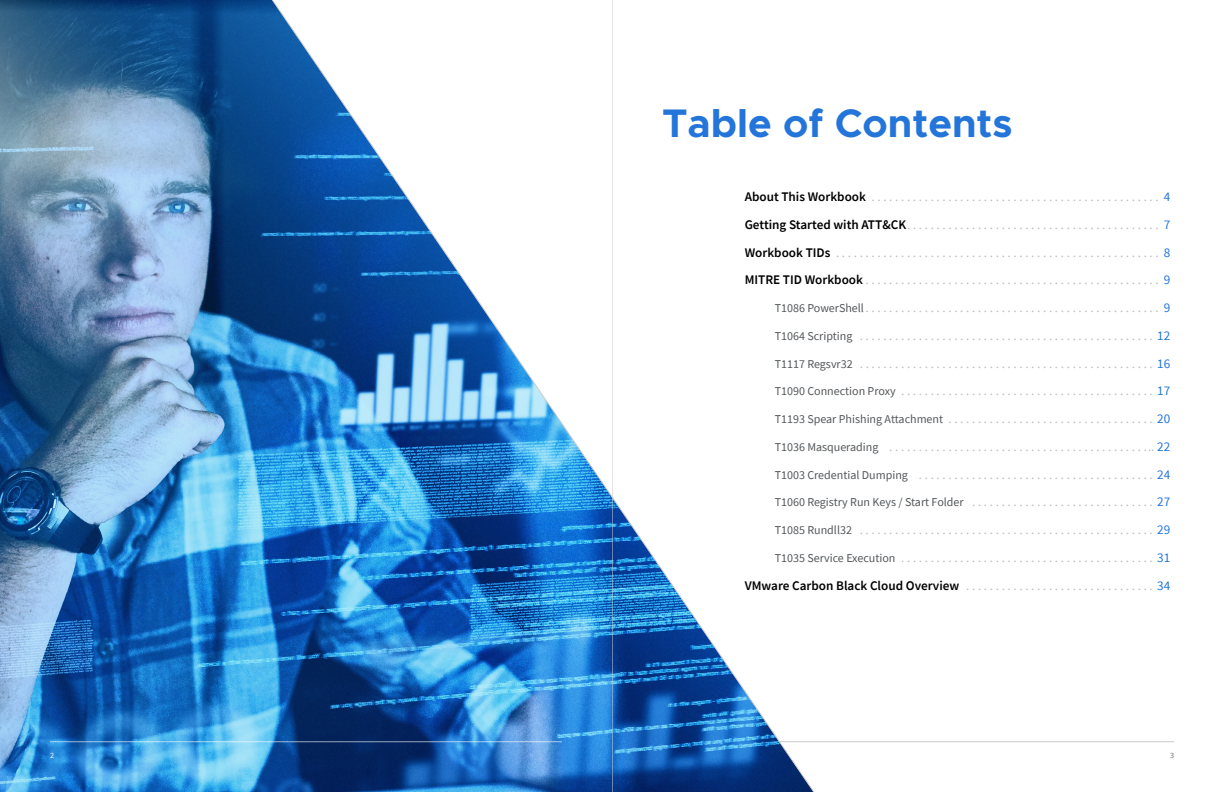
<style>
.page{position:relative;width:1224px;height:792px;background:#fff}
.page>*{position:absolute;margin:0;border:0;box-sizing:border-box;transform-origin:0 0}
.t1{font:700 40px "Metropolis";color:#2475d9}
.t2{font:13.2px/27.8px "Source Sans Pro";color:#bcbec0;text-align:right}
.t3{font:12px "Source Sans Pro";color:#54575a}
.t4{font:8px "Source Sans Pro";color:#6e7073}
.t5{font:8px "Source Sans Pro";color:#fff}
.s1{font-weight:600;color:#000}
.s2{color:#2475d9}
.s3{font-size:12px;color:#54575a}
.s4{font-size:13.2px;color:#bcbec0}
.s5{font-size:13.2px;color:#2475d9}
</style>
<div class="page">
<hr style="left:662px;top:742px;width:512px;height:1px;background:#54575a">
<img style="left:0;top:0;width:829px;height:792px">
<hr style="left:50px;top:742px;width:512px;height:1px;background:#fff">
<hr style="left:612px;top:0;width:1px;height:792px;background:#ccc">
<p class="t5" style="left:50px;top:750px;width:5px">2</p>
<h1 class="t1" style="left:662px;top:98px;width:352px">Table of Contents</h1>
<p class="t2" style="left:745px;top:183px;width:427px"><span class="s1">About This Workbook</span> . . . . . . . . . . . . . . . . . . . . . . . . . . . . . . . . . . . . . . . . . . . . . . . . . <span class="s2">4<br></span><span class="s1">Getting Started with ATT&amp;CK</span> . . . . . . . . . . . . . . . . . . . . . . . . . . . . . . . . . . . . . . . . . . . <span class="s2">7<br></span><span class="s1">Workbook TIDs</span> . . . . . . . . . . . . . . . . . . . . . . . . . . . . . . . . . . . . . . . . . . . . . . . . . . . . . . . <span class="s2">8<br></span><span class="s1">MITRE TID Workbook</span>.................................................. <span class="s2">9<br></span><span class="s3">T1086 PowerShell</span> . . . . . . . . . . . . . . . . . . . . . . . . . . . . . . . . . . . . . . . . . . . . . . . . . . <span class="s2">9<br></span><span class="s3">T1064 Scripting</span> . . . . . . . . . . . . . . . . . . . . . . . . . . . . . . . . . . . . . . . . . . . . . . . . . . <span class="s2">12<br></span><span class="s3">T1117 Regsvr32</span> . . . . . . . . . . . . . . . . . . . . . . . . . . . . . . . . . . . . . . . . . . . . . . . . . . <span class="s2">16<br></span><span class="s3">T1090 Connection Proxy</span> . . . . . . . . . . . . . . . . . . . . . . . . . . . . . . . . . . . . . . . . . . <span class="s2">17<br></span><span class="s3">T1193 Spear Phishing Attachment</span> . . . . . . . . . . . . . . . . . . . . . . . . . . . . . . . . . . <span class="s2">20<br></span><span class="s3">T1036 Masquerading</span> . . . . . . . . . . . . . . . . . . . . . . . . . . . . . . . . . . . . . . . . . . . .. <span class="s2">22<br></span><span class="s3">T1003 Credential Dumping</span> . . . . . . . . . . . . . . . . . . . . . . . . . . . . . . . . . . . . . . . <span class="s2">24</span></p>
<p class="t3" style="left:775px;top:495px;width:397px">T1060 Registry Run Keys / Start Folder <span class="s4">. . . . . . . . . . . . . . . . . . . . . . . . . . . . . .</span> <span class="s5">27</span></p>
<p class="t2" style="left:745px;top:516px;width:427px"><span class="s3">T1085 Rundll32</span> . . . . . . . . . . . . . . . . . . . . . . . . . . . . . . . . . . . . . . . . . . . . . . . . . <span class="s2">29<br></span><span class="s3">T1035 Service Execution</span> . . . . . . . . . . . . . . . . . . . . . . . . . . . . . . . . . . . . . . . . . . <span class="s2">31<br></span><span class="s1">VMware Carbon Black Cloud Overview</span> . . . . . . . . . . . . . . . . . . . . . . . . . . . . . . . <span class="s2">34</span></p>
<p class="t4" style="left:1170px;top:750px;width:5px">3</p>
</div>
